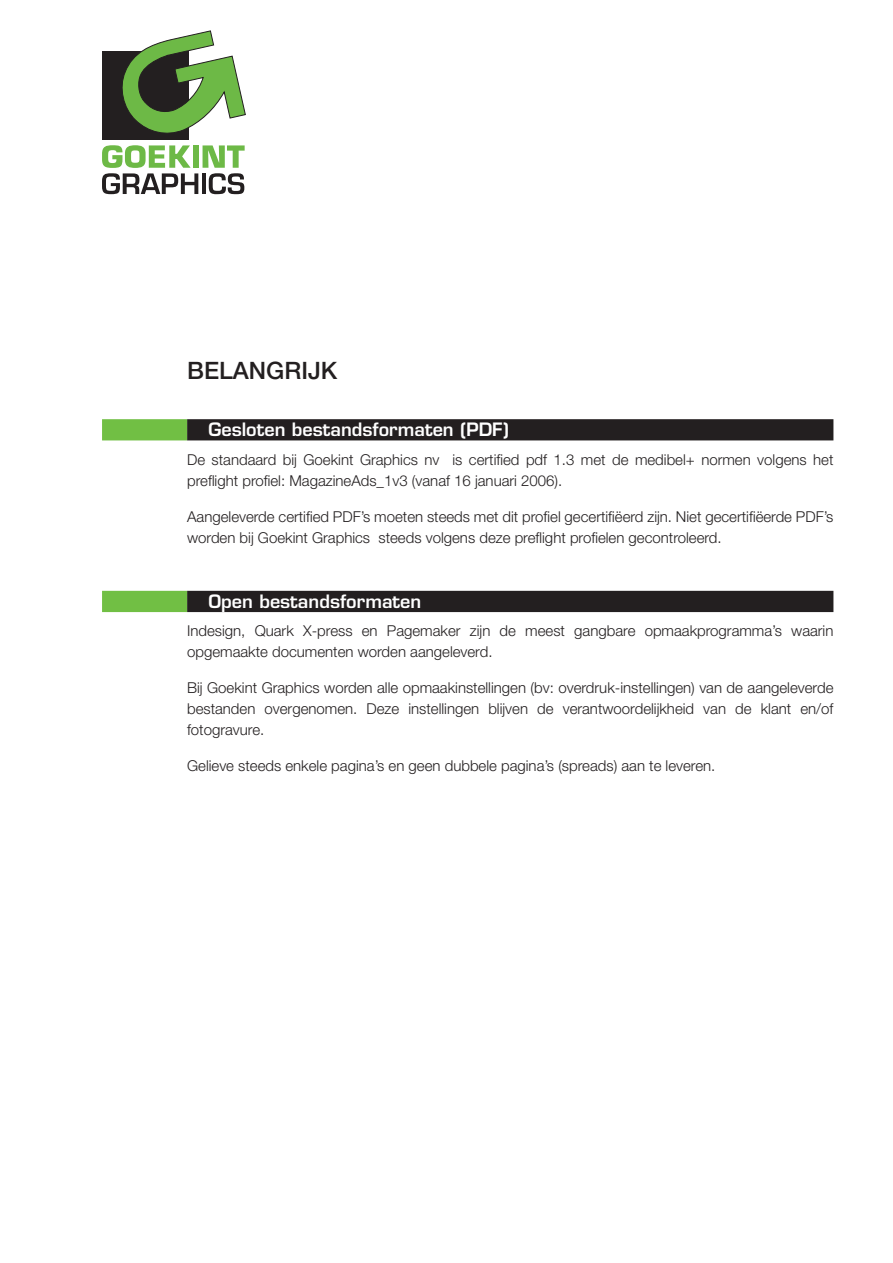
<style>
.page{position:relative;width:893px;height:1263px;background:#fff}
.page>*{position:absolute;margin:0;border:0;box-sizing:border-box;transform-origin:0 0}
.t1{font:500 24px "Helvetica Neue LT Std";color:#231f20}
.t2{font:600 18px "Eurostile LT Std";color:#fff}
.t3{font:300 15px/21px "Helvetica Neue LT Std";color:#231f20}
</style>
<div class="page">
<div style="left:102px;top:51px;width:86px;height:88px;background:#231f20"></div>
<svg style="left:102px;top:145px;width:143px;height:49px"></svg>
<svg style="left:122px;top:30px;width:124px;height:107px"></svg>
<div style="left:187px;top:419px;width:646px;height:21px;background:#231f20"></div>
<div style="left:102px;top:419px;width:85px;height:21px;background:#71bf44"></div>
<div style="left:187px;top:591px;width:646px;height:21px;background:#231f20"></div>
<div style="left:102px;top:591px;width:85px;height:21px;background:#71bf44"></div>
<h1 class="t1" style="left:187px;top:356px;width:152px">BELANGRIJK</h1>
<p class="t2" style="left:208px;top:418px;width:302px">Gesloten bestandsformaten (PDF)</p>
<p class="t3" style="left:187px;top:449px;width:648px">De standaard bij Goekint Graphics nv is certified pdf 1.3 met de medibel+ normen volgens het preflight profiel: MagazineAds_1v3 (vanaf 16 januari 2006).</p>
<p class="t3" style="left:187px;top:506px;width:648px">Aangeleverde certified PDF’s moeten steeds met dit profiel gecertifiëerd zijn. Niet gecertifiëerde PDF’s worden bij Goekint Graphics steeds volgens deze preflight profielen gecontroleerd.</p>
<p class="t2" style="left:208px;top:590px;width:214px">Open bestandsformaten</p>
<p class="t3" style="left:187px;top:620px;width:648px">Indesign, Quark X-press en Pagemaker zijn de meest gangbare opmaakprogramma’s waarin opgemaakte documenten worden aangeleverd.</p>
<p class="t3" style="left:187px;top:677px;width:648px;text-align:justify">Bij Goekint Graphics worden alle opmaakinstellingen (bv: overdruk-instellingen) van de aangeleverde bestanden overgenomen. Deze instellingen blijven de verantwoordelijkheid van de klant en/of fotogravure.</p>
<p class="t3" style="left:187px;top:755px;width:530px">Gelieve steeds enkele pagina’s en geen dubbele pagina’s (spreads) aan te leveren.</p>
</div>
